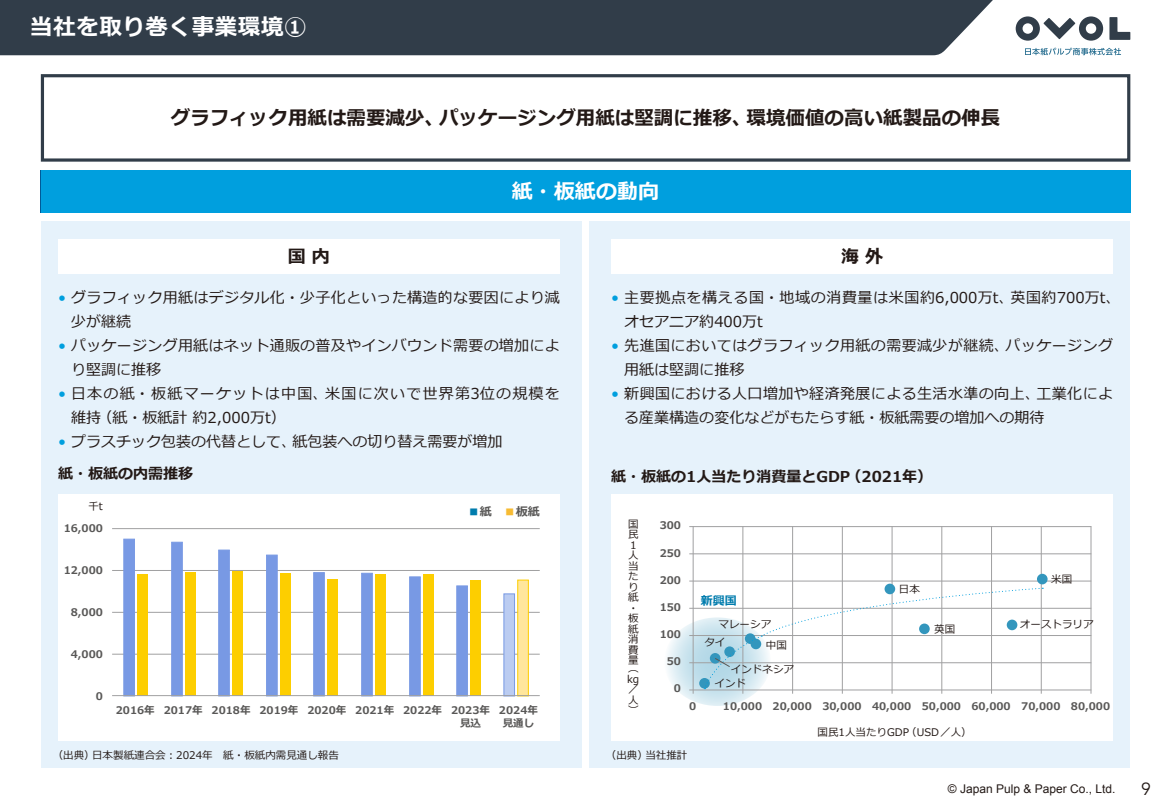
<style>
.page{position:relative;width:1171px;height:810px;background:#fff}
.page>*{position:absolute;margin:0;border:0;box-sizing:border-box;transform-origin:0 0}
.t1{font:700 22.5px "Meiryo";letter-spacing:.025em;color:#fff}
.t2{font:700 21px "Meiryo";color:#fff}
.t3{font:700 19.5px "Meiryo";color:#231916}
.t4{font:700 18px "Meiryo";color:#231916}
.t5{font:17.55px "Avenir LT Std";color:#231916}
.t6{font:15px/24px "Meiryo";letter-spacing:.02em;color:#231916}
.t7{font:15px/31.8px "Meiryo";color:#231916}
.t8{font:15px/24px "Meiryo";letter-spacing:.085em;color:#231916}
.t9{font:15px "Meiryo";letter-spacing:.04em;color:#231916}
.t10{font:700 15px "Meiryo";color:#231916}
.t11{font:12px "Arial";color:#231916}
.t12{font:700 12px "Meiryo";color:#595857}
.t13{font:700 12px "Meiryo";color:#007cad}
.t14{font:700 10.5px/13.5px "Meiryo";color:#595857;text-align:center}
.t15{font:10.5px/10.5px "Meiryo";color:#231916}
.s1{color:#009fde}
.s2{font-weight:700}
.s3{color:#007cad}
.s4{color:#f7bb33}
</style>
<div class="page">
<div style="left:0;top:0;width:992px;height:55px;background:#313d49"></div>
<svg style="left:1109px;top:17px;width:21px;height:23px"></svg>
<svg style="left:1015px;top:16px;width:87px;height:25px"></svg>
<svg style="left:1025px;top:48px;width:95px;height:7px"></svg>
<svg style="left:40px;top:74px;width:1091px;height:88px"></svg>
<div style="left:41px;top:221px;width:540px;height:546px;background:#e6f2fb"></div>
<div style="left:58px;top:239px;width:501px;height:34px;background:#fff"></div>
<div style="left:58px;top:494px;width:501px;height:247px;background:#fff"></div>
<div style="left:589px;top:221px;width:540px;height:546px;background:#e6f2fb"></div>
<div style="left:611px;top:239px;width:501px;height:34px;background:#fff"></div>
<hr style="left:112px;top:654px;width:427px;height:1px;background:#a0a0a1">
<hr style="left:112px;top:612px;width:427px;height:1px;background:#a0a0a1">
<hr style="left:112px;top:570px;width:427px;height:1px;background:#a0a0a1">
<hr style="left:112px;top:528px;width:427px;height:1px;background:#a0a0a1">
<div style="left:124px;top:539px;width:11px;height:157px;background:#7899e4"></div>
<div style="left:138px;top:575px;width:10px;height:121px;background:#fdce00"></div>
<div style="left:171px;top:542px;width:11px;height:154px;background:#7899e4;border:1px solid #7899e4"></div>
<div style="left:185px;top:573px;width:11px;height:123px;background:#fdce00"></div>
<div style="left:218px;top:550px;width:11px;height:146px;background:#7899e4;border:1px solid #7899e4"></div>
<div style="left:232px;top:571px;width:11px;height:125px;background:#fdce00"></div>
<div style="left:266px;top:555px;width:11px;height:141px;background:#7899e4"></div>
<div style="left:280px;top:573px;width:11px;height:123px;background:#fdce00"></div>
<div style="left:313px;top:572px;width:11px;height:124px;background:#7899e4;border:1px solid #7899e4"></div>
<div style="left:327px;top:579px;width:11px;height:117px;background:#fdce00"></div>
<div style="left:361px;top:573px;width:11px;height:123px;background:#7899e4;border:1px solid #7899e4"></div>
<div style="left:375px;top:575px;width:11px;height:121px;background:#fdce00"></div>
<div style="left:409px;top:577px;width:11px;height:119px;background:#7899e4;border:1px solid #7899e4"></div>
<div style="left:423px;top:575px;width:11px;height:121px;background:#fdce00"></div>
<div style="left:456px;top:586px;width:11px;height:110px;background:#7899e4;border:1px solid #7899e4"></div>
<div style="left:470px;top:580px;width:11px;height:116px;background:#fdce00"></div>
<div style="left:503px;top:594px;width:11px;height:102px;background:#bbccf1;border:1px solid #7899e4"></div>
<div style="left:517px;top:580px;width:11px;height:116px;background:#ffe69c;border:1px solid #fdce00"></div>
<hr style="left:112px;top:695px;width:427px;height:1px;background:#a0a0a1">
<div style="left:611px;top:494px;width:501px;height:247px;background:#fff"></div>
<svg style="left:663px;top:617px;width:107px;height:89px;background:#d6e8f0"></svg>
<hr style="left:689px;top:690px;width:402px;height:1px;background:#a0a0a1">
<hr style="left:689px;top:662px;width:402px;height:1px;background:#a0a0a1">
<hr style="left:689px;top:635px;width:402px;height:1px;background:#a0a0a1">
<hr style="left:689px;top:608px;width:402px;height:1px;background:#a0a0a1">
<hr style="left:689px;top:581px;width:402px;height:1px;background:#a0a0a1">
<hr style="left:689px;top:554px;width:402px;height:1px;background:#a0a0a1">
<hr style="left:689px;top:526px;width:402px;height:1px;background:#a0a0a1">
<hr style="left:1090px;top:526px;width:1px;height:168px;background:#a0a0a1">
<hr style="left:1040px;top:526px;width:1px;height:168px;background:#a0a0a1">
<hr style="left:990px;top:526px;width:1px;height:168px;background:#a0a0a1">
<hr style="left:941px;top:526px;width:1px;height:168px;background:#a0a0a1">
<hr style="left:891px;top:526px;width:1px;height:168px;background:#a0a0a1">
<hr style="left:841px;top:526px;width:1px;height:168px;background:#a0a0a1">
<hr style="left:792px;top:526px;width:1px;height:168px;background:#a0a0a1">
<hr style="left:742px;top:526px;width:1px;height:168px;background:#a0a0a1">
<hr style="left:692px;top:526px;width:1px;height:168px;background:#a0a0a1">
<div style="left:1036px;top:574px;width:11px;height:10px;background:#3396bd;border-radius:50%"></div>
<div style="left:699px;top:678px;width:10px;height:11px;background:#3396bd;border-radius:50%"></div>
<div style="left:884px;top:584px;width:11px;height:10px;background:#3396bd;border-radius:50%"></div>
<svg style="left:703px;top:587px;width:340px;height:102px"></svg>
<div style="left:41px;top:170px;width:1088px;height:43px;background:#009fde"></div>
<h1 class="t1" style="left:30px;top:12px;width:278px">当社を取り巻く事業環境1</h1>
<h3 class="t3" style="left:171px;top:105px;width:274px">グラフィック用紙は需要減少、</h3>
<h3 class="t3" style="left:439px;top:105px;width:313px">パッケージング用紙は堅調に推移、</h3>
<h3 class="t3" style="left:746px;top:105px;width:255px">環境価値の高い紙製品の伸長</h3>
<h2 class="t2" style="left:512px;top:177px;width:148px">紙・板紙の動向</h2>
<p class="t4" style="left:288px;top:244px;width:43px">国内</p>
<p class="t6" style="left:71px;top:286px;width:490px;text-indent:-13px"><span class="s1">•</span> グラフィック用紙はデジタル化・少子化といった構造的な要因により減少が継続</p>
<p class="t6" style="left:71px;top:334px;width:490px;text-indent:-13px"><span class="s1">•</span> パッケージング用紙はネット通販の普及やインバウンド需要の増加により堅調に推移</p>
<p class="t8" style="left:97px;top:382px;width:464px;text-indent:-39px"><span class="s1">•</span> 日本の紙・板紙マーケットは中国、米国に次いで世界第3位の規模を（紙・板紙計約2,000万t(</p>
<p class="t6" style="left:71px;top:406px;width:31px">維持</p>
<p class="t7" style="left:58px;top:426px;width:240px"><span class="s1">•</span> プラスチック包装の代替として、<span class="s2">紙・板紙の内需推移</span></p>
<p class="t7" style="left:292px;top:426px;width:212px">紙包装への切り替え需要が増加</p>
<p class="t15" style="left:88px;top:502px;width:16px">千t</p>
<p class="t14" style="left:64px;top:522px;width:41px">16,000</p>
<p class="t14" style="left:64px;top:564px;width:41px">12,000</p>
<p class="t14" style="left:71px;top:606px;width:34px">8,000</p>
<p class="t14" style="left:71px;top:648px;width:34px">4,000</p>
<p class="t14" style="left:96px;top:690px;width:9px">0</p>
<p class="t14" style="left:116px;top:704px;width:40px">2016年</p>
<p class="t14" style="left:164px;top:704px;width:40px">2017年</p>
<p class="t14" style="left:211px;top:704px;width:40px">2018年</p>
<p class="t14" style="left:259px;top:704px;width:40px">2019年</p>
<p class="t14" style="left:307px;top:704px;width:40px">2020年</p>
<p class="t15" style="left:53px;top:750px;width:43px">（出典）</p>
<p class="t15" style="left:92px;top:750px;width:248px">日本製紙連合会：2024年　紙・板紙内需見通し報告</p>
<p class="t12" style="left:467px;top:503px;width:73px"><span class="s3">■</span>紙　<span class="s4">■</span>板紙</p>
<p class="t14" style="left:355px;top:704px;width:40px">2021年</p>
<p class="t14" style="left:403px;top:704px;width:40px">2022年</p>
<p class="t14" style="left:451px;top:704px;width:40px">2023年</p>
<p class="t14" style="left:460px;top:717px;width:22px">見込</p>
<p class="t14" style="left:499px;top:704px;width:40px">2024年見通し</p>
<p class="t4" style="left:840px;top:244px;width:43px">海外</p>
<p class="t9" style="left:611px;top:287px;width:403px"><span class="s1">•</span> 主要拠点を構える国・地域の消費量は米国約6,000万t、</p>
<p class="t7" style="left:624px;top:306px;width:140px">オセアニア約400万t</p>
<p class="t6" style="left:1010px;top:286px;width:112px">英国約700万t、</p>
<p class="t6" style="left:624px;top:334px;width:386px;text-indent:-13px"><span class="s1">•</span> 先進国においてはグラフィック用紙の需要減少が継続、用紙は堅調に推移</p>
<p class="t6" style="left:1005px;top:334px;width:109px">パッケージング</p>
<p class="t6" style="left:624px;top:382px;width:421px;text-indent:-13px"><span class="s1">•</span> 新興国における人口増加や経済発展による生活水準の向上、る産業構造の変化などがもたらす紙・板紙需要の増加への期待</p>
<p class="t6" style="left:1036px;top:382px;width:78px">工業化によ</p>
<p class="t10" style="left:846px;top:466px;width:87px">（2021年(</p>
<p class="t10" style="left:611px;top:466px;width:240px">紙・板紙の1人当たり消費量とGDP</p>
<p class="t15" style="left:628px;top:519px;width:12px">国民</p>
<p class="t15" style="left:628px;top:540px;width:9px">１</p>
<p class="t15" style="left:628px;top:551px;width:12px">人当たり紙</p>
<p class="t15" style="left:628px;top:603px;width:8px">・</p>
<p class="t15" style="left:628px;top:614px;width:12px;text-align:justify">板紙消費量</p>
<p class="t15" style="left:628px;top:664px;width:12px">)</p>
<p class="t15" style="left:627px;top:674px;width:14px">kg</p>
<p class="t15" style="left:628px;top:685px;width:12px">／</p>
<p class="t15" style="left:628px;top:695px;width:12px">人</p>
<p class="t15" style="left:628px;top:706px;width:12px">(</p>
<p class="t14" style="left:659px;top:519px;width:23px">300</p>
<p class="t14" style="left:659px;top:546px;width:23px">250</p>
<p class="t14" style="left:659px;top:574px;width:23px">200</p>
<p class="t14" style="left:659px;top:601px;width:23px">150</p>
<p class="t14" style="left:659px;top:628px;width:23px">100</p>
<p class="t14" style="left:666px;top:655px;width:16px">50</p>
<p class="t14" style="left:673px;top:682px;width:9px">0</p>
<p class="t13" style="left:700px;top:593px;width:37px">新興国</p>
<p class="t14" style="left:689px;top:700px;width:9px">0</p>
<p class="t15" style="left:718px;top:620px;width:54px">マレーシア</p>
<p class="t15" style="left:714px;top:662px;width:81px;line-height:14.5px;text-indent:16px">インドネシアインド</p>
<p class="t15" style="left:704px;top:638px;width:22px">タイ</p>
<p class="t15" style="left:765px;top:640px;width:23px">中国</p>
<p class="t14" style="left:722px;top:700px;width:41px">10,000</p>
<p class="t14" style="left:772px;top:700px;width:41px">20,000</p>
<p class="t14" style="left:822px;top:700px;width:41px">30,000</p>
<p class="t15" style="left:898px;top:585px;width:22px">日本</p>
<p class="t15" style="left:934px;top:624px;width:22px">英国</p>
<p class="t14" style="left:871px;top:700px;width:41px">40,000</p>
<p class="t14" style="left:921px;top:700px;width:41px">50,000</p>
<p class="t14" style="left:971px;top:700px;width:41px">60,000</p>
<p class="t15" style="left:906px;top:727px;width:67px">（USD／人(</p>
<p class="t15" style="left:817px;top:727px;width:93px">国民1人当たりGDP</p>
<p class="t15" style="left:606px;top:750px;width:43px">（出典）</p>
<p class="t15" style="left:645px;top:750px;width:43px">当社推計</p>
<p class="t15" style="left:1050px;top:574px;width:22px">米国</p>
<p class="t15" style="left:1019px;top:620px;width:75px">オーストラリア</p>
<p class="t14" style="left:1020px;top:700px;width:41px">70,000</p>
<p class="t14" style="left:1070px;top:700px;width:41px">80,000</p>
<p class="t11" style="left:947px;top:781px;width:169px">© Japan Pulp &amp; Paper Co., Ltd.</p>
<p class="t5" style="left:1140px;top:778px;width:11px">9</p>
</div>
